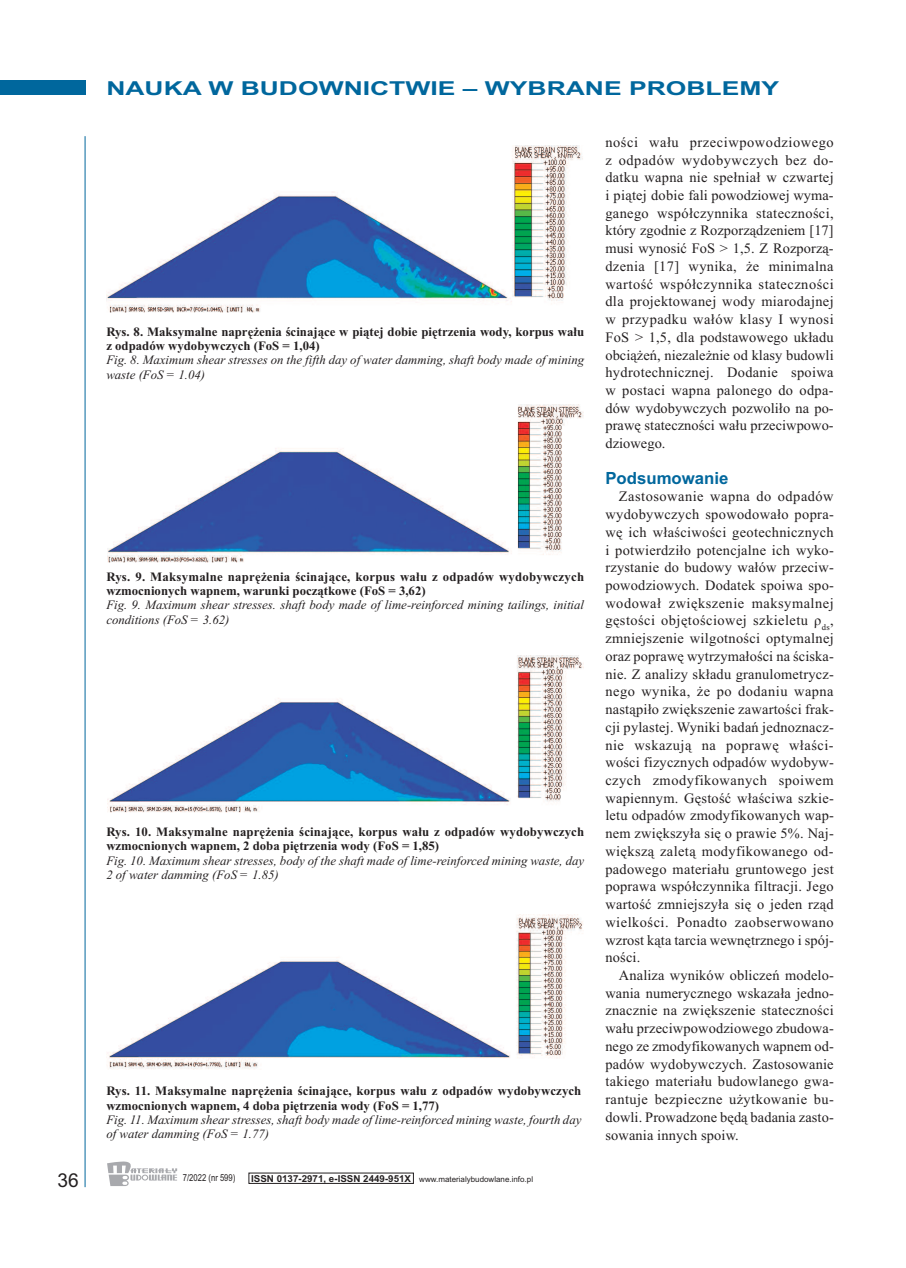
<style>
.page{position:relative;width:906px;height:1268px;background:#fff}
.page>*{position:absolute;margin:0;border:0;box-sizing:border-box;transform-origin:0 0}
.t1{font:700 19.2px "Arial";color:#00679d;scale:1.38 1}
.t2{font:19.2px "Arial";color:#231f20}
.t3{font:700 16.8px "Arial";color:#00679d}
.t4{font:14.4px/17.7px "Times New Roman";letter-spacing:.005em;color:#231f20;text-align:justify}
.t5{font:italic 12.75px/14.4px "Times New Roman";color:#231f20}
.t6{font:700 12.75px/14.4px "Times New Roman";color:#231f20}
.t7{font:700 12.75px/14.4px "Times New Roman";letter-spacing:.02em;color:#231f20}
.t8{font:9.6px "Arial";color:#231f20;scale:.8 1}
.t9{font:7.95px "Arial";color:#231f20}
.s1{font-weight:700;font-size:9.6px}
</style>
<div class="page">
<div style="left:0;top:81px;width:85px;height:14px;background:#00679d"></div>
<hr style="left:85px;top:136px;width:1px;height:1050px;background:#00679d">
<svg style="left:107px;top:1161px;width:70px;height:24px"></svg>
<img style="left:106px;top:146px;width:477px;height:167px">
<img style="left:108px;top:405px;width:475px;height:158px">
<img style="left:108px;top:655px;width:475px;height:158px">
<img style="left:107px;top:914px;width:476px;height:155px">
<h1 class="t2" style="left:57px;top:1168px;width:23px">36</h1>
<h1 class="t1" style="left:106px;top:77px;width:489px">NAUKA W BUDOWNICTWIE – WYBRANE PROBLEMY</h1>
<p class="t6" style="left:106px;top:324px;width:479px">Rys. 8. Maksymalne naprężenia ścinające w piątej dobie piętrzenia wody, korpus wału z odpadów wydobywczych (FoS = 1,04)</p>
<p class="t5" style="left:106px;top:352px;width:479px">Fig. 8. Maximum shear stresses on the fifth day of water damming, shaft body made of mining waste (FoS = 1.04)</p>
<p class="t7" style="left:106px;top:569px;width:479px">Rys. 9. Maksymalne naprężenia ścinające, korpus wału z odpadów wydobywczych wzmocnionych wapnem, warunki początkowe (FoS = 3,62)</p>
<p class="t5" style="left:106px;top:597px;width:479px">Fig. 9. Maximum shear stresses. shaft body made of lime-reinforced mining tailings, initial conditions (FoS = 3.62)</p>
<p class="t6" style="left:106px;top:824px;width:479px">Rys. 10. Maksymalne naprężenia ścinające, korpus wału z odpadów wydobywczych wzmocnionych wapnem, 2 doba piętrzenia wody (FoS = 1,85)</p>
<p class="t5" style="left:106px;top:853px;width:479px">Fig. 10. Maximum shear stresses, body of the shaft made of lime-reinforced mining waste, day<br>2 of water damming (FoS = 1.85)</p>
<p class="t6" style="left:106px;top:1083px;width:476px">Rys. 11. Maksymalne naprężenia ścinające, korpus wału z odpadów wydobywczych wzmocnionych wapnem, 4 doba piętrzenia wody (FoS = 1,77)</p>
<p class="t5" style="left:106px;top:1112px;width:476px">Fig. 11. Maximum shear stresses, shaft body made of lime-reinforced mining waste, fourth day of water damming (FoS = 1.77)</p>
<p class="t8" style="left:183px;top:1171px;width:67px">7/2022 (nr 599)</p>
<p class="t9" style="left:251px;top:1174px;width:283px"><span class="s1">ISSN 0137-2971, e-ISSN 2449-951X</span> www.materialybudowlane.info.pl</p>
<p class="t4" style="left:605px;top:133px;width:230px">ności wału przeciwpowodziowego z odpadów wydobywczych bez do&shy;datku wapna nie spełniał w czwartej i piątej dobie fali powodziowej wyma&shy;ganego współczynnika stateczności, który zgodnie z Rozporządzeniem [17] musi wynosić FoS &gt; 1,5. Z Rozporzą&shy;dzenia [17] wynika, że minimalna wartość współczynnika stateczności dla projektowanej wody miarodajnej w przypadku wałów klasy I wynosi FoS &gt; 1,5, dla podstawowego układu obciążeń, niezależnie od klasy budowli hydrotechnicznej. Dodanie spoiwa w postaci wapna palonego do odpa&shy;dów wydobywczych pozwoliło na po&shy;prawę stateczności wału przeciwpowo&shy;dziowego.</p>
<p class="t3" style="left:605px;top:468px;width:125px">Podsumowanie</p>
<p class="t4" style="left:605px;top:487px;width:230px;text-indent:14px">Zastosowanie wapna do odpadów wydobywczych spowodowało popra&shy;wę ich właściwości geotechnicznych i potwierdziło potencjalne ich wyko&shy;rzystanie do budowy wałów przeciw&shy;powodziowych. Dodatek spoiwa spo&shy;wodował zwiększenie maksymalnej gęstości objętościowej szkieletu ρ<sub>ds</sub>, zmniejszenie wilgotności optymalnej oraz poprawę wytrzymałości na ściska&shy;nie. Z analizy składu granulometrycz&shy;nego wynika, że po dodaniu wapna nastąpiło zwiększenie zawartości frak&shy;cji pylastej. Wyniki badań jednoznacz&shy;nie wskazują na poprawę właści&shy;wości fizycznych odpadów wydobyw&shy;czych zmodyfikowanych spoiwem wapiennym. Gęstość właściwa szkie&shy;letu odpadów zmodyfikowanych wap&shy;nem zwiększyła się o prawie 5%. Naj&shy;większą zaletą modyfikowanego od&shy;padowego materiału gruntowego jest poprawa współczynnika filtracji. Jego wartość zmniejszyła się o jeden rząd wielkości. Ponadto zaobserwowano wzrost kąta tarcia wewnętrznego i spój&shy;ności.</p>
<p class="t4" style="left:605px;top:965px;width:230px;text-indent:14px">Analiza wyników obliczeń modelo&shy;wania numerycznego wskazała jedno&shy;znacznie na zwiększenie stateczności wału przeciwpowodziowego zbudowa&shy;nego ze zmodyfikowanych wapnem od&shy;padów wydobywczych. Zastosowanie takiego materiału budowlanego gwa&shy;rantuje bezpieczne użytkowanie bu&shy;dowli. Prowadzone będą badania zasto&shy;sowania innych spoiw.</p>
</div>
